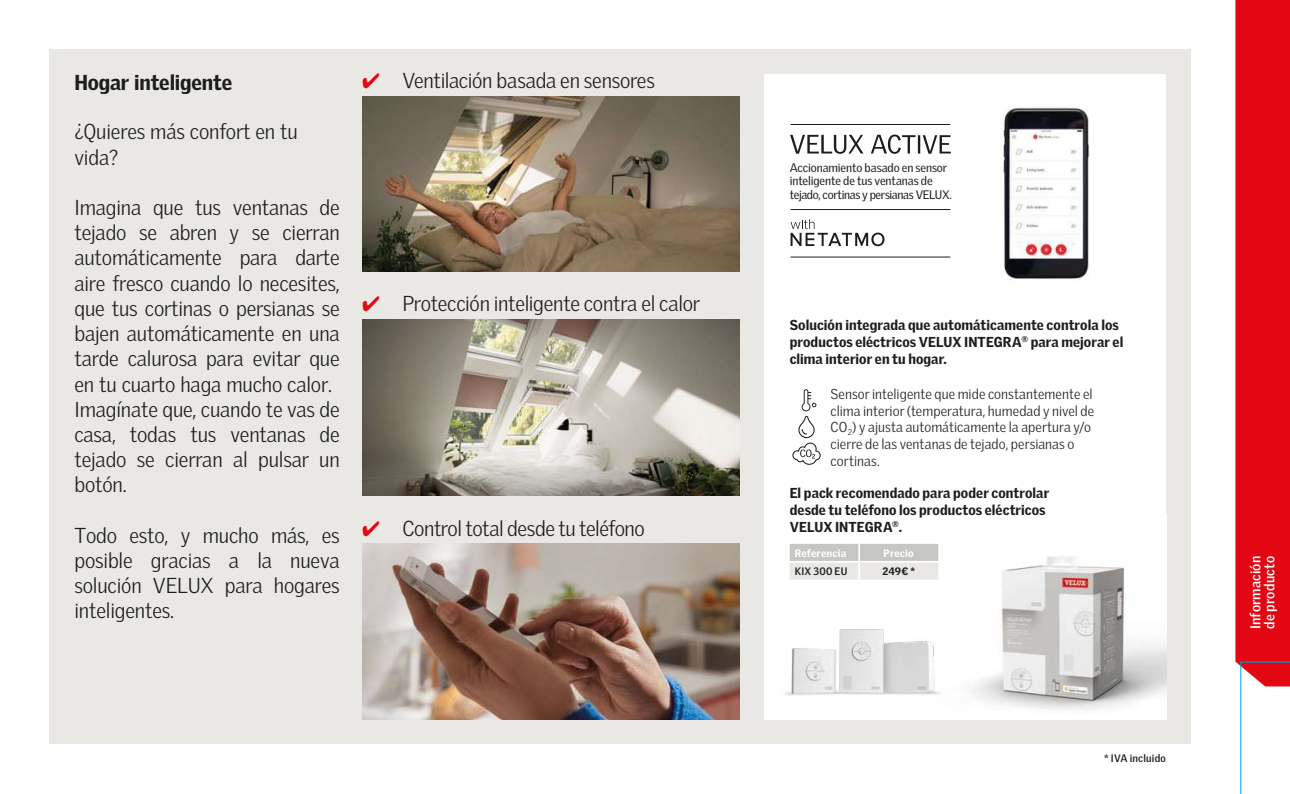
<style>
.page{position:relative;width:1290px;height:794px;background:#fff}
.page>*{position:absolute;margin:0;border:0;box-sizing:border-box;transform-origin:0 0}
.t1{font:300 21px/25.2px "Velux Gothic";letter-spacing:-.01em;color:#1d1d1b}
.t2{font:900 21px "Velux Gothic";letter-spacing:-.01em;color:#1d1d1b}
.t3{font:900 14px/16.8px "Velux Gothic";letter-spacing:.005em;color:#1d1d1b}
.t4{font:300 14px/16.8px "Velux Gothic";letter-spacing:.005em;color:#1d1d1b}
.t5{font:700 14px/14px "Velux Gothic";letter-spacing:.015em;color:#fff}
.t6{font:11.9px/13.5px "Velux Gothic";letter-spacing:-.01em;color:#1d1d1b}
.t7{font:700 10.5px "Velux Gothic";letter-spacing:.02em;color:#1d1d1b}
.t8{font:900 10.5px "Velux Gothic";letter-spacing:.02em;color:#fff}
.t9{font:900 10.5px "Velux Gothic";color:#1d1d1b}
.s1{color:#e30613}
</style>
<div class="page">
<div style="left:50px;top:50px;width:1141px;height:694px;background:#e9e8e4"></div>
<div style="left:764px;top:74px;width:402px;height:645px;background:#fff"></div>
<img style="left:1001px;top:107px;width:89px;height:173px">
<img style="left:931px;top:544px;width:235px;height:166px">
<svg style="left:792px;top:389px;width:29px;height:76px"></svg>
<svg style="left:790px;top:544px;width:148px;height:35px;background:#d9d9d5"></svg>
<img style="left:362px;top:96px;width:377px;height:176px">
<img style="left:362px;top:319px;width:377px;height:176px">
<img style="left:785px;top:624px;width:160px;height:78px">
<img style="left:362px;top:544px;width:377px;height:175px">
<svg style="left:790px;top:134px;width:161px;height:20px"></svg>
<hr style="left:790px;top:124px;width:160px;height:1px;background:#1d1d1b">
<svg style="left:790px;top:219px;width:94px;height:27px"></svg>
<hr style="left:790px;top:209px;width:160px;height:1px;background:#1d1d1b">
<hr style="left:790px;top:257px;width:160px;height:1px;background:#1d1d1b">
<svg style="left:1235px;top:0;width:55px;height:794px;background:#e5313c"></svg>
<p class="t2" style="left:74px;top:70px;width:159px">Hogar inteligente</p>
<p class="t1" style="left:74px;top:119px;width:225px">¿Quieres más confort en tu vida?</p>
<p class="t1" style="left:74px;top:194px;width:267px">Imagina que tus ventanas de tejado se abren y se cierran automáticamente para darte aire fresco cuando lo necesites, que tus cortinas o persianas se bajen automáticamente en una tarde calurosa para evitar que en tu cuarto haga mucho calor.<br>Imagínate que, cuando te vas de casa, todas tus ventanas de tejado se cierran al pulsar un botón.</p>
<p class="t1" style="left:74px;top:522px;width:267px;text-align:justify">Todo esto, y mucho más, es posible gracias a la nueva solución VELUX para hogares inteligentes.</p>
<p class="t1" style="left:362px;top:68px;width:294px"><span class="s1">✔</span> Ventilación basada en sensores</p>
<p class="t1" style="left:362px;top:290px;width:339px"><span class="s1">✔</span> Protección inteligente contra el calor</p>
<p class="t1" style="left:362px;top:515px;width:284px"><span class="s1">✔</span> Control total desde tu teléfono</p>
<p class="t6" style="left:790px;top:160px;width:164px">Accionamiento basado en sensor inteligente de tus ventanas de tejado, cortinas y persianas VELUX.</p>
<p class="t3" style="left:790px;top:317px;width:335px">Solución integrada que automáticamente controla los productos eléctricos VELUX INTEGRA<sup>®</sup> para mejorar el clima interior en tu hogar.</p>
<p class="t4" style="left:830px;top:385px;width:265px">Sensor inteligente que mide constantemente el clima interior (temperatura, humedad y nivel de CO<sub>2</sub>) y ajusta automáticamente la apertura y/o cierre de las ventanas de tejado, persianas o cortinas.</p>
<p class="t3" style="left:790px;top:485px;width:261px">El pack recomendado para poder controlar desde tu teléfono los productos eléctricos<br>VELUX INTEGRA<sup>®</sup>.</p>
<p class="t8" style="left:795px;top:546px;width:53px">Referencia</p>
<p class="t8" style="left:883px;top:546px;width:32px">Precio</p>
<p class="t7" style="left:795px;top:564px;width:54px">KIX 300 EU</p>
<p class="t9" style="left:882px;top:564px;width:34px">249€ *</p>
<p class="t7" style="left:1104px;top:751px;width:63px">* IVA incluido</p>
<p class="t5" style="left:1248px;top:629px;width:75px;rotate:-90deg">Información de producto</p>
</div>
